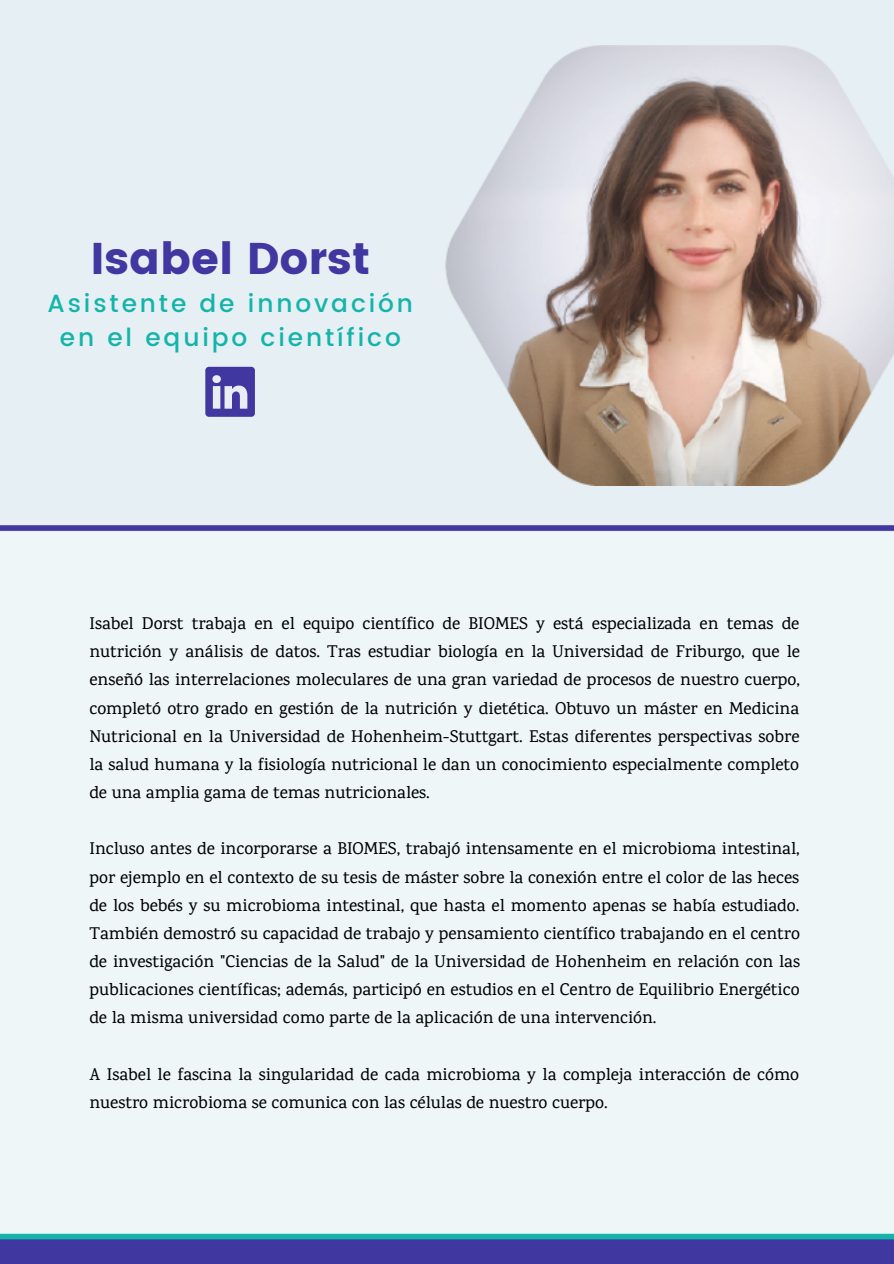
<style>
.page{position:relative;width:894px;height:1264px;background:#fff}
.page>*{position:absolute;margin:0;border:0;box-sizing:border-box;transform-origin:0 0}
.t1{font:44.25px "Poppins";color:#4137a0}
.t2{font:500 24.75px/33.8px "Poppins";letter-spacing:.115em;color:#14b4aa;text-align:center}
.t3{font:500 17.25px/28.2px "Karma";color:#000;text-align:justify}
</style>
<div class="page">
<div style="left:0;top:0;width:893px;height:1263px;background:#eff6f8"></div>
<div style="left:0;top:0;width:893px;height:532px;background:#e3eff3"></div>
<div style="left:0;top:525px;width:893px;height:6px;background:#4137a0"></div>
<div style="left:0;top:1239px;width:893px;height:24px;background:#4137a0"></div>
<div style="left:0;top:1233px;width:893px;height:6px;background:#14b4aa"></div>
<svg style="left:205px;top:367px;width:50px;height:50px"></svg>
<img style="left:445px;top:45px;width:448px;height:440px">
<p class="t1" style="left:90px;top:233px;width:281px">Isabel Dorst</p>
<p class="t2" style="left:48px;top:287px;width:367px">Asistente de innovación en el equipo científico</p>
<p class="t3" style="left:89px;top:609px;width:712px">Isabel Dorst trabaja en el equipo científico de BIOMES y está especializada en temas de nutrición y análisis de datos. Tras estudiar biología en la Universidad de Friburgo, que le enseñó las interrelaciones moleculares de una gran variedad de procesos de nuestro cuerpo, completó otro grado en gestión de la nutrición y dietética. Obtuvo un máster en Medicina Nutricional en la Universidad de Hohenheim-Stuttgart. Estas diferentes perspectivas sobre la salud humana y la fisiología nutricional le dan un conocimiento especialmente completo de una amplia gama de temas nutricionales.</p>
<p class="t3" style="left:89px;top:834px;width:712px">Incluso antes de incorporarse a BIOMES, trabajó intensamente en el microbioma intestinal, por ejemplo en el contexto de su tesis de máster sobre la conexión entre el color de las heces de los bebés y su microbioma intestinal, que hasta el momento apenas se había estudiado.<br>También demostró su capacidad de trabajo y pensamiento científico trabajando en el centro de investigación "Ciencias de la Salud" de la Universidad de Hohenheim en relación con las publicaciones científicas; además, participó en estudios en el Centro de Equilibrio Energético de la misma universidad como parte de la aplicación de una intervención.</p>
<p class="t3" style="left:89px;top:1059px;width:711px">A Isabel le fascina la singularidad de cada microbioma y la compleja interacción de cómo nuestro microbioma se comunica con las células de nuestro cuerpo.</p>
</div>
